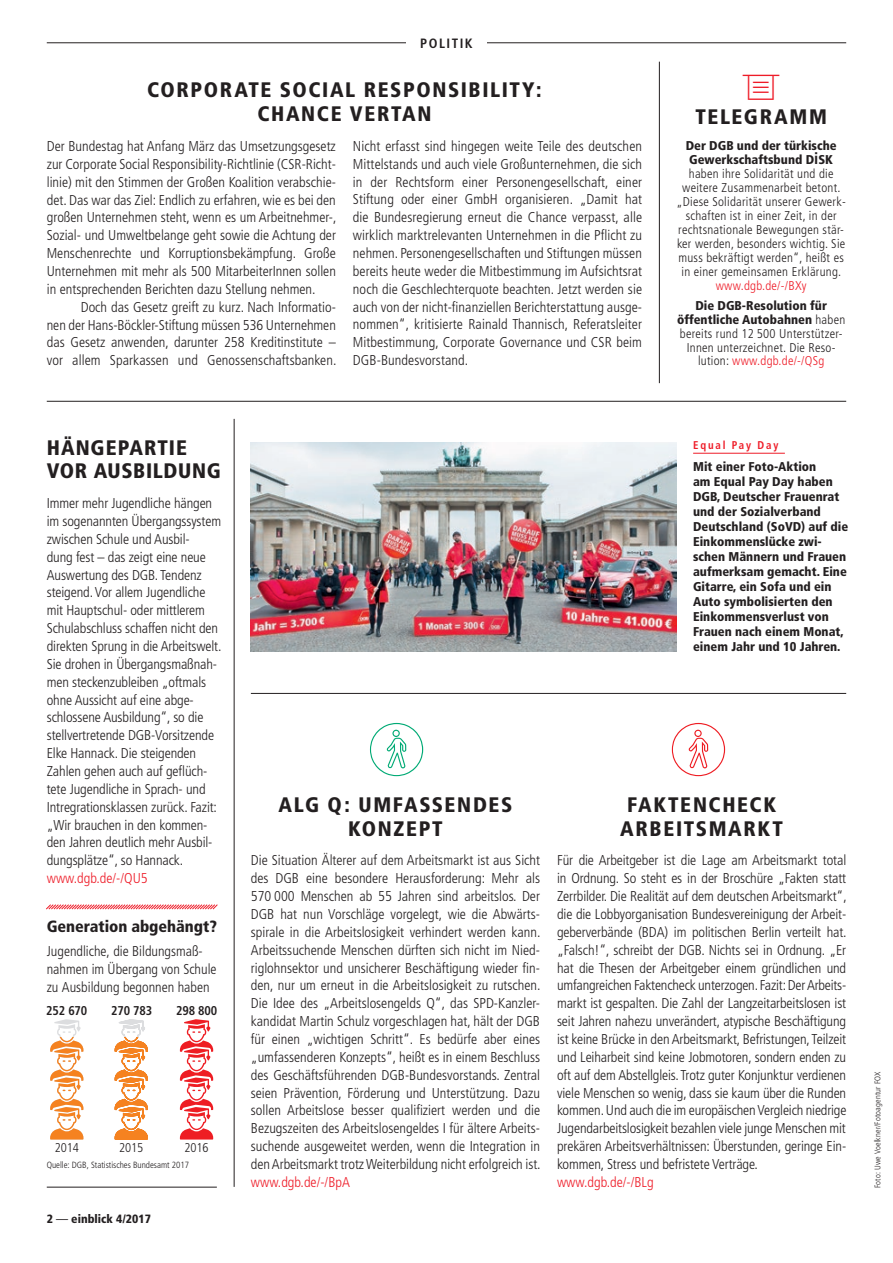
<style>
.page{position:relative;width:893px;height:1263px;background:#fff}
.page>*{position:absolute;margin:0;border:0;box-sizing:border-box;transform-origin:0 0}
.t1{font:900 condensed 21px/23.9px "Frutiger";letter-spacing:.075em;color:#231f20}
.t2{font:900 condensed 21px/23.9px "Frutiger";letter-spacing:.04em;color:#231f20}
.t3{font:900 condensed 16.2px "Frutiger";color:#231f20}
.t4{font:900 condensed 15px "Frutiger";color:#231f20}
.t5{font:300 condensed 14.25px/17.9px "Frutiger";letter-spacing:-.01em;color:#231f20;text-align:justify}
.t6{font:300 condensed 14.25px "Frutiger";color:#ee1c28}
.t7{font:700 condensed 13.5px "Frutiger";letter-spacing:.11em;color:#231f20}
.t8{font:900 condensed 12.75px/15px "Frutiger";color:#231f20}
.t9{font:300 condensed 12.75px "Frutiger";letter-spacing:.02em;color:#231f20}
.t10{font:300 condensed 12.75px "Frutiger";letter-spacing:.02em;color:#ee1c28}
.t11{font:700 condensed 12.75px "Frutiger";letter-spacing:-.01em;color:#231f20}
.t12{font:900 condensed 12px "Frutiger";color:#231f20}
.t13{font:700 condensed 11.25px "Frutiger";letter-spacing:.17em;color:#ee1c28;scale:.96 1}
.t14{font:300 condensed 9px "Frutiger";color:#231f20}
.t15{font:300 condensed 8.25px "Frutiger";letter-spacing:.02em;color:#231f20}
.s1{font-weight:700;font-size:16.05px}
.s2{font-weight:300}
.s3{color:#231f20}
.s4{font-weight:400}
</style>
<div class="page">
<hr style="left:47px;top:43px;width:799px;height:1px;background:#231f20">
<div style="left:406px;top:35px;width:81px;height:13px;background:#fff"></div>
<svg style="left:46px;top:904px;width:172px;height:6px"></svg>
<img style="left:251px;top:442px;width:425px;height:209px">
<hr style="left:659px;top:62px;width:1px;height:321px;background:#231f20">
<hr style="left:234px;top:419px;width:1px;height:768px;background:#231f20">
<hr style="left:47px;top:401px;width:799px;height:1px;background:#231f20">
<hr style="left:251px;top:693px;width:595px;height:1px;background:#231f20">
<hr style="left:693px;top:453px;width:92px;height:1px;background:#ee1c28">
<svg style="left:180px;top:1019px;width:33px;height:120px"></svg>
<svg style="left:115px;top:1019px;width:33px;height:120px"></svg>
<svg style="left:50px;top:1019px;width:33px;height:120px"></svg>
<hr style="left:47px;top:1187px;width:170px;height:1px;background:#231f20">
<p class="t7" style="left:420px;top:36px;width:54px">Politik</p>
<h1 class="t1" style="left:147px;top:78px;width:396px;text-align:center">Corporate Social Responsibility:<br>Chance vertan</h1>
<p class="t5" style="left:47px;top:137px;width:291px">Der Bundestag hat Anfang März das Umsetzungsgesetz zur Corporate Social Responsibility-Richtlinie (CSR-Richt&shy;linie) mit den Stimmen der Großen Koalition verabschie&shy;det. Das war das Ziel: Endlich zu erfahren, wie es bei den großen Unternehmen steht, wenn es um Arbeitnehmer-, Sozial- und Umweltbelange geht sowie die Achtung der Menschenrechte und Korruptionsbekämpfung. Große Unternehmen mit mehr als 500 MitarbeiterInnen sollen in entsprechenden Berichten dazu Stellung nehmen.</p>
<p class="t5" style="left:47px;top:298px;width:291px;text-indent:34px">Doch das Gesetz greift zu kurz. Nach Informatio&shy;nen der Hans-Böckler-Stiftung müssen 536 Unternehmen das Gesetz anwenden, darunter 258 Kreditinstitute – vor allem Sparkassen und Genossenschaftsbanken.</p>
<p class="t5" style="left:353px;top:137px;width:291px">Nicht erfasst sind hingegen weite Teile des deutschen Mittelstands und auch viele Großunternehmen, die sich in der Rechtsform einer Personengesellschaft, einer Stiftung oder einer GmbH organisieren. „Damit hat die Bundesregierung erneut die Chance verpasst, alle wirklich marktrelevanten Unternehmen in die Pflicht zu nehmen. Personengesellschaften und Stiftungen müssen bereits heute weder die Mitbestimmung im Aufsichtsrat noch die Geschlechterquote beachten. Jetzt werden sie auch von der nicht-finanziellen Berichterstattung ausge&shy;nommen“, kritisierte Rainald Thannisch, Referatsleiter Mitbestimmung, Corporate Governance und CSR beim DGB-Bundesvorstand.</p>
<h1 class="t1" style="left:695px;top:105px;width:133px">Telegramm</h1>
<p class="t8" style="left:686px;top:138px;width:33px">Der DGB</p>
<p class="t8" style="left:737px;top:138px;width:101px">und der türkische</p>
<p class="t8" style="left:689px;top:152px;width:145px">Gewerkschaftsbund D<span class="s1">i</span>SK</p>
<p class="t9" style="left:689px;top:167px;width:146px">haben ihre Solidarität und die</p>
<p class="t9" style="left:682px;top:180px;width:160px">weitere Zusammenarbeit betont.</p>
<p class="t9" style="left:676px;top:194px;width:171px">„Diese Solidarität unserer Gewerk-</p>
<p class="t9" style="left:686px;top:208px;width:152px">schaften ist in einer Zeit, in der</p>
<p class="t9" style="left:678px;top:222px;width:167px">rechtsnationale Bewegungen stär-</p>
<p class="t9" style="left:677px;top:236px;width:170px">ker werden, besonders wichtig. Sie</p>
<p class="t9" style="left:678px;top:250px;width:167px">muss bekräftigt werden“, heißt es</p>
<p class="t9" style="left:681px;top:264px;width:161px">in einer gemeinsamen Erklärung.</p>
<p class="t10" style="left:716px;top:278px;width:92px">www.dgb.de/-/BXy</p>
<p class="t8" style="left:695px;top:298px;width:31px">Die DGB</p>
<p class="t8" style="left:742px;top:298px;width:87px">-Resolution für</p>
<p class="t8" style="left:677px;top:312px;width:170px">öffentliche Autobahnen <span class="s2">haben</span></p>
<p class="t9" style="left:680px;top:326px;width:163px">bereits rund 12 500 Unterstützer-</p>
<p class="t9" style="left:687px;top:340px;width:149px">Innen unterzeichnet. Die Reso-</p>
<p class="t10" style="left:698px;top:354px;width:128px"><span class="s3">lution:</span> www.dgb.de/-/QSg</p>
<h1 class="t2" style="left:47px;top:435px;width:176px">Hängepartie vor Ausbildung</h1>
<p class="t5" style="left:47px;top:494px;width:176px;text-align:left">Immer mehr Jugendliche hängen im sogenannten Übergangssystem zwischen Schule und Ausbil-<br>dung fest – das zeigt eine neue<br>Auswertung des DGB. Tendenz steigend. Vor allem Jugendliche mit Hauptschul- oder mittlerem<br>Schulabschluss schaffen nicht den direkten Sprung in die Arbeitswelt.<br>Sie drohen in Übergangsmaßnah&shy;men steckenzubleiben „oftmals ohne Aussicht auf eine abge&shy;schlossene Ausbildung“, so die stellvertretende DGB-Vorsitzende<br>Elke Hannack. Die steigenden<br>Zahlen gehen auch auf geflüch&shy;tete Jugendliche in Sprach- und<br>Intregrationsklassen zurück. Fazit: „Wir brauchen in den kommen&shy;den Jahren deutlich mehr Ausbil&shy;dungsplätze“, so Hannack.</p>
<p class="t6" style="left:47px;top:870px;width:102px">www.dgb.de/-/QU5</p>
<p class="t3" style="left:47px;top:917px;width:172px">Generation abgehängt?</p>
<p class="t4" style="left:47px;top:921px;width:165px">Generation abgehängt?</p>
<p class="t5" style="left:47px;top:942px;width:171px;text-align:left">Jugendliche, die Bildungsmaß&shy;nahmen im Übergang von Schule zu Ausbildung begonnen haben</p>
<p class="t11" style="left:46px;top:1003px;width:43px">252 670</p>
<p class="t11" style="left:111px;top:1003px;width:43px">270 783</p>
<p class="t11" style="left:176px;top:1003px;width:43px">298 800</p>
<p class="t9" style="left:55px;top:1141px;width:26px">2014</p>
<p class="t9" style="left:119px;top:1141px;width:26px">2015</p>
<p class="t9" style="left:185px;top:1141px;width:26px">2016</p>
<p class="t14" style="left:47px;top:1160px;width:144px">Quelle: DGB, Statistisches Bundesamt 2017</p>
<p class="t12" style="left:47px;top:1211px;width:106px">2 <span class="s4">—</span> einblick 4/2017</p>
<p class="t13" style="left:693px;top:438px;width:90px">Equal Pay Day</p>
<p class="t8" style="left:693px;top:459px;width:141px">Mit einer Foto-Aktion am Equal Pay Day haben<br>DGB</p>
<p class="t8" style="left:693px;top:489px;width:157px;text-indent:24px">, Deutscher Frauenrat und der Sozialverband<br>Deutschland (SoVD) auf die<br>Einkommenslücke zwi&shy;schen Männern und Frauen aufmerksam gemacht. Eine<br>Gitarre, ein Sofa und ein<br>Auto symbolisierten den<br>Einkommensverlust von<br>Frauen nach einem Monat, einem Jahr und 10 Jahren.</p>
<h1 class="t1" style="left:279px;top:792px;width:15px">ALG</h1>
<h1 class="t1" style="left:348px;top:792px;width:163px;text-indent:-21px">Q: umfassendes<br>Konzept</h1>
<p class="t5" style="left:251px;top:852px;width:291px">Die Situation Älterer auf dem Arbeitsmarkt ist aus Sicht des DGB eine besondere Herausforderung: Mehr als 570 000 Menschen ab 55 Jahren sind arbeitslos. Der DGB hat nun Vorschläge vorgelegt, wie die Abwärts&shy;spirale in die Arbeitslosigkeit verhindert werden kann.<br>Arbeitssuchende Menschen dürften sich nicht im Nied&shy;riglohnsektor und unsicherer Beschäftigung wieder fin&shy;den, nur um erneut in die Arbeitslosigkeit zu rutschen.<br>Die Idee des „Arbeitslosengelds Q“, das SPD-Kanzler&shy;kandidat Martin Schulz vorgeschlagen hat, hält der DGB für einen „wichtigen Schritt“. Es bedürfe aber eines „umfassenderen Konzepts“, heißt es in einem Beschluss des Geschäftsführenden DGB-Bundesvorstands. Zentral seien Prävention, Förderung und Unterstützung. Dazu sollen Arbeitslose besser qualifiziert werden und die Bezugszeiten des Arbeitslosengeldes I für ältere Arbeits&shy;suchende ausgeweitet werden, wenn die Integration in den Arbeitsmarkt trotz Weiterbildung nicht erfolgreich ist.</p>
<p class="t6" style="left:251px;top:1174px;width:101px">www.dgb.de/-/BpA</p>
<h1 class="t1" style="left:620px;top:792px;width:164px;text-indent:7px">Faktencheck<br>Arbeitsmarkt</h1>
<p class="t5" style="left:557px;top:852px;width:291px">Für die Arbeitgeber ist die Lage am Arbeitsmarkt total in Ordnung. So steht es in der Broschüre „Fakten statt Zerrbilder. Die Realität auf dem deutschen Arbeitsmarkt“, die die Lobbyorganisation Bundesvereinigung der Arbeit&shy;geberverbände (BDA) im politischen Berlin verteilt hat. „Falsch!“, schreibt der DGB. Nichts sei in Ordnung. „Er hat die Thesen der Arbeitgeber einem gründlichen und umfangreichen Faktencheck unterzogen. Fazit: Der Arbeits&shy;markt ist gespalten. Die Zahl der Langzeitarbeitslosen ist seit Jahren nahezu unverändert, atypische Beschäftigung ist keine Brücke in den Arbeitsmarkt, Befristungen, Teilzeit und Leiharbeit sind keine Jobmotoren, sondern enden zu oft auf dem Abstellgleis. Trotz guter Konjunktur verdienen viele Menschen so wenig, dass sie kaum über die Runden kommen. Und auch die im europäischen Vergleich niedrige Jugendarbeitslosigkeit bezahlen viele junge Menschen mit prekären Arbeitsverhältnissen: Überstunden, geringe Ein&shy;kommen, Stress und befristete Verträge.</p>
<p class="t6" style="left:557px;top:1174px;width:98px">www.dgb.de/-/BLg</p>
<p class="t15" style="left:873px;top:1188px;width:118px;rotate:-90deg">Foto: Uwe Voelkner/Fotoagentur FOX</p>
</div>
